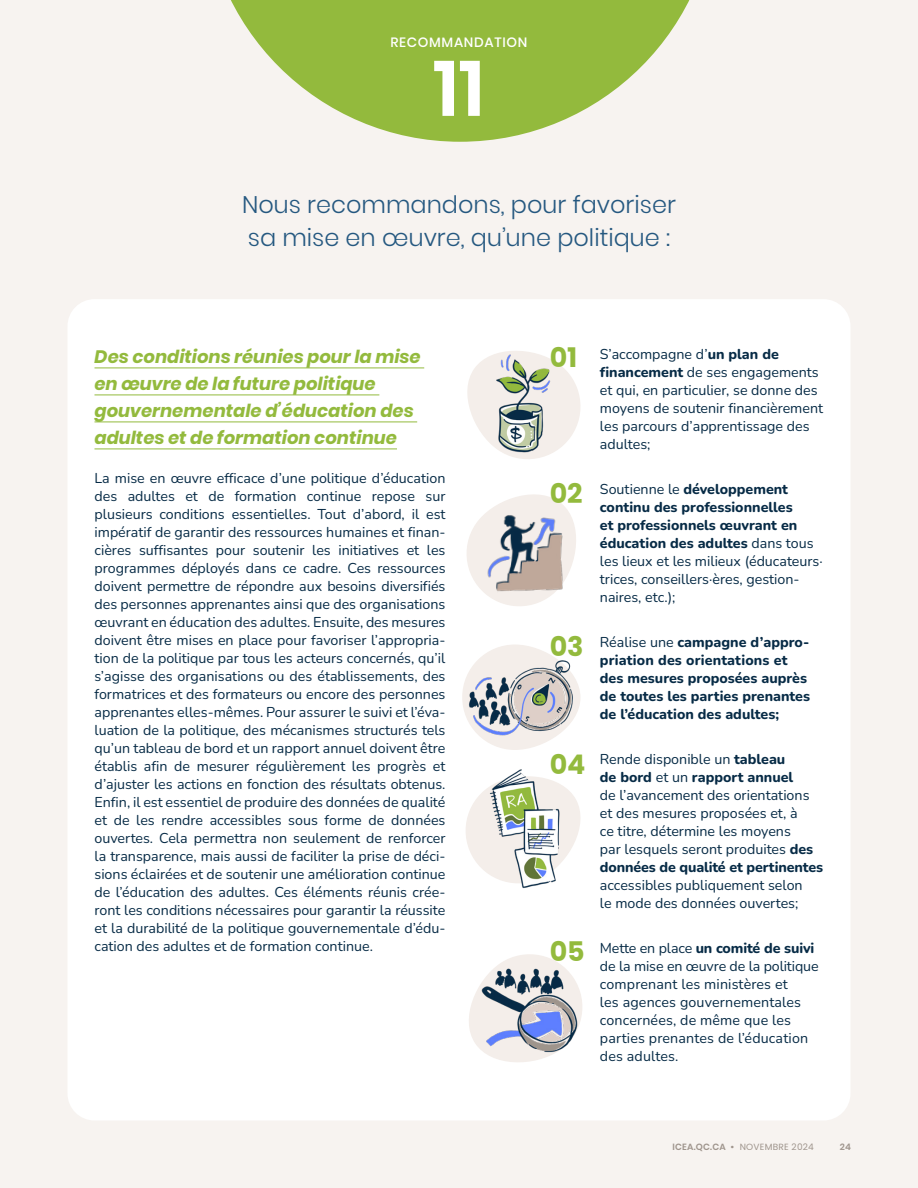
<style>
.page{position:relative;width:918px;height:1188px;background:#f7f3f0}
.page>*{position:absolute;margin:0;border:0;box-sizing:border-box;transform-origin:0 0}
.t1{font:600 78px "Poppins";color:#fff}
.t2{font:700 27px "Poppins";color:#93ba3d}
.t3{font:300 24px/33px "Poppins";color:#255880}
.t4{font:italic 700 18px/27px "Poppins";color:#93ba3d}
.t5{font:14.25px/18px "Nunito";color:#072b46}
.t6{font:800 14.25px/18px "Nunito";color:#072b46}
.t7{font:500 13.5px "Poppins";letter-spacing:.05em;color:#fff}
.t8{font:9px "Poppins";letter-spacing:.025em;color:#9f958d}
.t9{font:600 9px "Poppins";color:#9f958d}
.s1{font-weight:800}
.s2{font-weight:400}
.s3{font-weight:600}
</style>
<div class="page">
<svg style="left:231px;top:0;width:459px;height:142px;fill:#93ba3d"></svg>
<div style="left:68px;top:299px;width:782px;height:821px;background:#fff;border-radius:27px"></div>
<svg style="left:467px;top:388px;width:83px;height:71px"></svg>
<svg style="left:466px;top:806px;width:6px;height:49px"></svg>
<svg style="left:462px;top:644px;width:119px;height:106px"></svg>
<svg style="left:501px;top:494px;width:59px;height:112px"></svg>
<svg style="left:469px;top:954px;width:76px;height:82px"></svg>
<img style="left:468px;top:351px;width:113px;height:103px">
<img style="left:467px;top:503px;width:109px;height:102px">
<img style="left:462px;top:650px;width:118px;height:100px">
<img style="left:472px;top:769px;width:109px;height:120px">
<img style="left:472px;top:957px;width:110px;height:105px">
<hr style="left:94px;top:367px;width:330px;height:1px;background:#93ba3d">
<hr style="left:94px;top:394px;width:285px;height:1px;background:#93ba3d">
<hr style="left:94px;top:421px;width:323px;height:1px;background:#93ba3d">
<hr style="left:94px;top:448px;width:303px;height:1px;background:#93ba3d">
<p class="t7" style="left:391px;top:34px;width:138px">RECOMMANDATION</p>
<h1 class="t1" style="left:433px;top:43px;width:53px">11</h1>
<h3 class="t3" style="left:242px;top:188px;width:435px">Nous recommandons, pour favoriser sa mise en œuvre, qu’une politique :</h3>
<p class="t4" style="left:94px;top:344px;width:328px">Des conditions réunies pour la mise en œuvre de la future politique gouvernementale d’éducation des adultes et de formation continue</p>
<p class="t5" style="left:94px;top:469px;width:353px">La mise en œuvre efficace d’une politique d’éducation des adultes et de formation continue repose sur plusieurs conditions essentielles. Tout d’abord, il est impératif de garantir des ressources humaines et finan&shy;cières suffisantes pour soutenir les initiatives et les programmes déployés dans ce cadre. Ces ressources doivent permettre de répondre aux besoins diversifiés des personnes apprenantes ainsi que des organisations œuvrant en éducation des adultes. Ensuite, des mesures doivent être mises en place pour favoriser l’appropria&shy;tion de la politique par tous les acteurs concernés, qu’il s’agisse des organisations ou des établissements, des formatrices et des formateurs ou encore des personnes apprenantes elles-mêmes. Pour assurer le suivi et l’éva&shy;luation de la politique, des mécanismes structurés tels qu’un tableau de bord et un rapport annuel doivent être établis afin de mesurer régulièrement les progrès et d’ajuster les actions en fonction des résultats obtenus.<br>Enfin, il est essentiel de produire des données de qualité et de les rendre accessibles sous forme de données ouvertes. Cela permettra non seulement de renforcer la transparence, mais aussi de faciliter la prise de déci&shy;sions éclairées et de soutenir une amélioration continue de l’éducation des adultes. Ces éléments réunis crée&shy;ront les conditions nécessaires pour garantir la réussite et la durabilité de la politique gouvernementale d’édu&shy;cation des adultes et de formation continue.</p>
<h2 class="t2" style="left:550px;top:342px;width:29px">01</h2>
<h2 class="t2" style="left:550px;top:478px;width:35px">02</h2>
<h2 class="t2" style="left:550px;top:631px;width:35px">03</h2>
<h2 class="t2" style="left:550px;top:749px;width:37px">04</h2>
<h2 class="t2" style="left:550px;top:936px;width:37px">05</h2>
<p class="t5" style="left:600px;top:344px;width:225px">S’accompagne d’<span class="s1">un plan de financement</span> de ses engagements et qui, en particulier, se donne des moyens de soutenir financièrement les parcours d’apprentissage des adultes;</p>
<p class="t5" style="left:600px;top:479px;width:224px">Soutienne le <span class="s1">développement continu des professionnelles<br>et professionnels œuvrant en éducation des adultes</span> dans tous les lieux et les milieux (éducateurs· trices, conseillers·ères, gestion&shy;naires, etc.);</p>
<p class="t6" style="left:600px;top:632px;width:212px"><span class="s2">Réalise une</span> campagne d’appro&shy;priation des orientations et des mesures proposées auprès de toutes les parties prenantes de l’éducation des adultes;</p>
<p class="t5" style="left:600px;top:749px;width:225px">Rende disponible un <span class="s1">tableau<br>de bord</span> et un <span class="s1">rapport annuel<br></span>de l’avancement des orientations et des mesures proposées et, à<br>ce titre, détermine les moyens<br>par lesquels seront produites <span class="s1">des données de qualité et pertinentes</span></p>
<p class="t5" style="left:600px;top:875px;width:204px">accessibles publiquement selon le mode des données ouvertes;</p>
<p class="t5" style="left:600px;top:938px;width:220px">Mette en place <span class="s1">un comité de suivi </span>de la mise en œuvre de la politique comprenant les ministères et<br>les agences gouvernementales concernées, de même que les parties prenantes de l’éducation des adultes.</p>
<p class="t8" style="left:673px;top:1142px;width:143px"><span class="s3">ICEA.QC.CA •</span> NOVEMBRE 2024</p>
<p class="t9" style="left:840px;top:1142px;width:13px">24</p>
</div>
